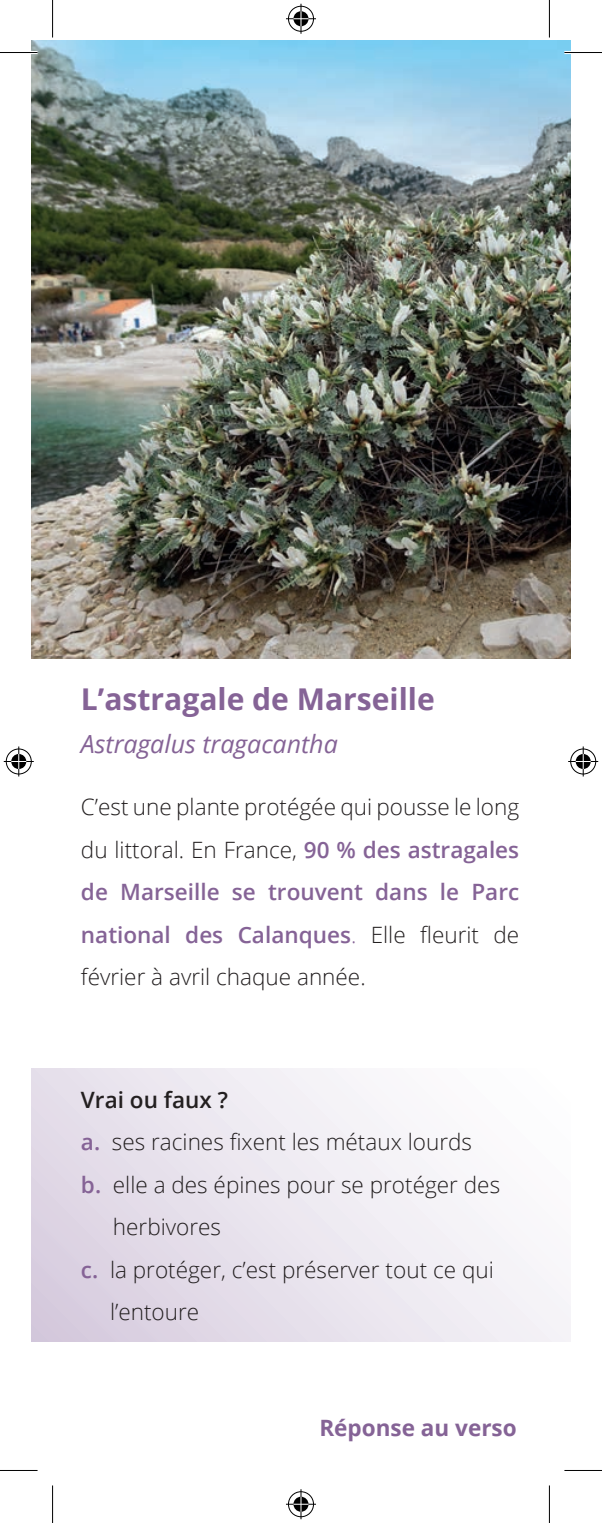
<style>
.page{position:relative;width:602px;height:1523px;background:#fff}
.page>*{position:absolute;margin:0;border:0;box-sizing:border-box;transform-origin:0 0}
.t1{font:700 30px "Open Sans";color:#856396}
.t2{font:italic 25px "Open Sans";color:#856396}
.t3{font:300 22.5px/42.5px "Open Sans";color:#231f20;text-align:justify}
.t4{font:700 22.5px "Open Sans";color:#856396}
.t5{font:600 22.5px "Open Sans";color:#231f20}
.s1{font-weight:600;color:#856396}
.s2{color:#856396}
</style>
<div class="page">
<img style="left:31px;top:40px;width:539px;height:618px">
<div style="left:31px;top:1068px;width:539px;height:273px;background:linear-gradient(to right,#ddd4e4,#fcfcfd)"></div>
<hr style="left:0;top:51px;width:38px;height:3px;background:#fff">
<hr style="left:564px;top:51px;width:37px;height:3px;background:#fff">
<hr style="left:0;top:52px;width:38px;height:1px;background:#000">
<hr style="left:564px;top:52px;width:37px;height:1px;background:#000">
<hr style="left:0;top:1469px;width:38px;height:1px;background:#000">
<hr style="left:564px;top:1469px;width:37px;height:1px;background:#000">
<hr style="left:52px;top:0;width:1px;height:37px;background:#000">
<hr style="left:52px;top:1485px;width:1px;height:37px;background:#000">
<hr style="left:548px;top:0;width:1px;height:37px;background:#000">
<hr style="left:548px;top:1485px;width:1px;height:37px;background:#000">
<div style="left:286px;top:5px;width:29px;height:28px;border:3px solid #fff;border-radius:50%"></div>
<hr style="left:286px;top:17px;width:30px;height:3px;background:#fff">
<hr style="left:299px;top:4px;width:3px;height:30px;background:#fff">
<div style="left:291px;top:10px;width:19px;height:18px;border:3px solid #fff;border-radius:50%"></div>
<div style="left:288px;top:6px;width:25px;height:26px;border:1px solid #000;border-radius:50%"></div>
<hr style="left:286px;top:18px;width:30px;height:1px;background:#000">
<hr style="left:300px;top:4px;width:1px;height:30px;background:#000">
<svg style="left:293px;top:11px;width:15px;height:15px"></svg>
<div style="left:286px;top:1490px;width:29px;height:28px;border:3px solid #fff;border-radius:50%"></div>
<hr style="left:286px;top:1502px;width:30px;height:3px;background:#fff">
<hr style="left:299px;top:1489px;width:3px;height:30px;background:#fff">
<div style="left:291px;top:1495px;width:19px;height:18px;border:3px solid #fff;border-radius:50%"></div>
<div style="left:288px;top:1491px;width:25px;height:25px;border:1px solid #000;border-radius:50%"></div>
<hr style="left:286px;top:1503px;width:30px;height:1px;background:#000">
<hr style="left:300px;top:1489px;width:1px;height:30px;background:#000">
<svg style="left:293px;top:1496px;width:15px;height:15px"></svg>
<div style="left:5px;top:747px;width:28px;height:28px;border:3px solid #fff;border-radius:50%"></div>
<hr style="left:4px;top:760px;width:30px;height:3px;background:#fff">
<hr style="left:17px;top:746px;width:3px;height:30px;background:#fff">
<div style="left:10px;top:752px;width:18px;height:18px;border:3px solid #fff;border-radius:50%"></div>
<div style="left:6px;top:748px;width:26px;height:26px;border:1px solid #000;border-radius:50%"></div>
<hr style="left:4px;top:761px;width:30px;height:1px;background:#000">
<hr style="left:18px;top:746px;width:1px;height:30px;background:#000">
<svg style="left:11px;top:754px;width:15px;height:15px"></svg>
<div style="left:568px;top:747px;width:28px;height:28px;border:3px solid #fff;border-radius:50%"></div>
<hr style="left:567px;top:760px;width:30px;height:3px;background:#fff">
<hr style="left:581px;top:746px;width:3px;height:30px;background:#fff">
<div style="left:573px;top:752px;width:18px;height:18px;border:3px solid #fff;border-radius:50%"></div>
<div style="left:570px;top:748px;width:25px;height:26px;border:1px solid #000;border-radius:50%"></div>
<hr style="left:567px;top:761px;width:30px;height:1px;background:#000">
<hr style="left:582px;top:746px;width:1px;height:30px;background:#000">
<svg style="left:575px;top:754px;width:15px;height:15px"></svg>
<h1 class="t1" style="left:81px;top:678px;width:355px">L’astragale de Marseille</h1>
<p class="t2" style="left:81px;top:726px;width:258px">Astragalus tragacantha</p>
<p class="t3" style="left:81px;top:785px;width:439px">C’est une plante protégée qui pousse le long du littoral. En France, <span class="s1">90 % des astragales de Marseille se trouvent dans le Parc national des Calanques</span><span class="s2">.</span> Elle fleurit de février à avril chaque année.</p>
<p class="t5" style="left:81px;top:1084px;width:148px">Vrai ou faux ?</p>
<p class="t3" style="left:81px;top:1120px;width:392px"><span class="s1">a.</span> ses racines fixent les métaux lourds</p>
<p class="t3" style="left:81px;top:1162px;width:420px"><span class="s1">b.</span> elle a des épines pour se protéger des</p>
<p class="t3" style="left:113px;top:1205px;width:109px">herbivores</p>
<p class="t3" style="left:81px;top:1247px;width:414px"><span class="s1">c.</span> la protéger, c’est préserver tout ce qui</p>
<p class="t3" style="left:110px;top:1290px;width:91px">l’entoure</p>
<p class="t4" style="left:319px;top:1412px;width:199px">Réponse au verso</p>
</div>
